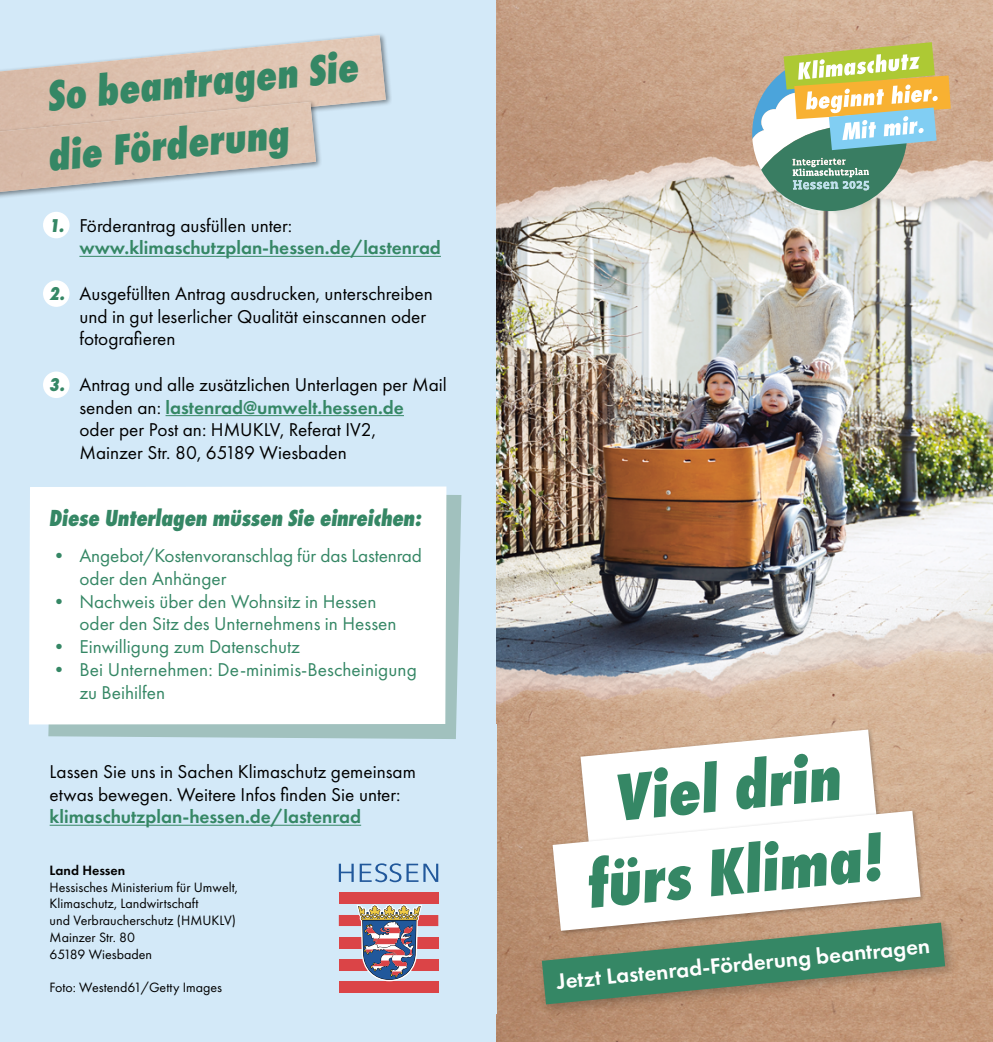
<style>
.page{position:relative;width:993px;height:1042px;background:#fff}
.page>*{position:absolute;margin:0;border:0;box-sizing:border-box;transform-origin:0 0}
.Headline{font:italic 800 69.12px "Futura PT Cond";color:#358765}
.Zwischentitel_weiß{font:italic 800 44.8px "Futura PT Cond";color:#358765}
.Titel_Infobox{font:italic 800 24.15px "Futura PT Cond";letter-spacing:-.01em;color:#358765}
.Fließtext{font:600 22.75px "Futura PT";color:#fff}
.Fließtext-2{font:19.25px/22.8px "Futura PT";color:#000}
.t1{font:19.25px/22.8px "Futura PT";color:#358765}
.t2{font:600 19.25px/22.8px "Futura PT";color:#358765}
.Infobox{font:14px/16.8px "Futura PT";color:#000}
.t3{font:600 14px "Futura PT";color:#000}
.s1{font-family:"Futura PT Cond";font-weight:800;font-style:italic}
.s2{font-weight:400;color:#000}
.s3{font-family:"Futura PT Cond";font-weight:800;font-style:italic;color:#358765}
.s4{font-weight:600;color:#358765}
</style>
<div class="page">
<div style="left:0;top:0;width:992px;height:1042px;background:#d3e9f8"></div>
<img style="left:496px;top:0;width:496px;height:1042px">
<div style="left:0;top:32px;width:392px;height:118px;background:#000;opacity:.45"></div>
<div style="left:43px;top:280px;width:27px;height:27px;background:#fff;border-radius:50%"></div>
<div style="left:43px;top:371px;width:27px;height:27px;background:#fff;border-radius:50%"></div>
<div style="left:43px;top:212px;width:27px;height:26px;background:#fff;border-radius:50%"></div>
<hr style="left:79px;top:256px;width:362px;height:1px;background:#358765">
<hr style="left:165px;top:415px;width:239px;height:1px;background:#358765">
<hr style="left:50px;top:825px;width:311px;height:1px;background:#358765">
<svg style="left:48px;top:492px;width:413px;height:247px;background:#a7c6c5"></svg>
<div style="left:29px;top:486px;width:417px;height:238px;background:#fff"></div>
<div style="left:536px;top:916px;width:421px;height:101px;background:#000;opacity:.25"></div>
<svg style="left:541px;top:922px;width:403px;height:82px;background:#688a69"></svg>
<div style="left:339px;top:893px;width:99px;height:11px;background:#db4447"></div>
<div style="left:339px;top:915px;width:99px;height:11px;background:#db4447"></div>
<div style="left:338px;top:937px;width:100px;height:11px;background:#db4447"></div>
<div style="left:338px;top:959px;width:100px;height:11px;background:#db4447"></div>
<div style="left:339px;top:981px;width:99px;height:11px;background:#db4447"></div>
<svg style="left:356px;top:904px;width:66px;height:77px"></svg>
<svg style="left:339px;top:863px;width:14px;height:19px"></svg>
<svg style="left:359px;top:863px;width:79px;height:19px"></svg>
<svg style="left:0;top:35px;width:385px;height:132px"></svg>
<img style="left:0;top:102px;width:316px;height:90px">
<svg style="left:752px;top:42px;width:198px;height:169px;background:#b2bd98"></svg>
<div style="left:578px;top:727px;width:304px;height:124px;background:#000;opacity:.25"></div>
<svg style="left:580px;top:729px;width:296px;height:79px;background:#f5eee8"></svg>
<div style="left:550px;top:808px;width:375px;height:128px;background:#000;opacity:.25"></div>
<svg style="left:552px;top:811px;width:368px;height:120px;background:#f2ece6"></svg>
<p class="Zwischentitel_weiß" style="left:45px;top:71px;width:314px;rotate:-6deg">So beantragen Sie</p>
<p class="Zwischentitel_weiß" style="left:46px;top:130px;width:243px;rotate:-6deg">die Förderung</p>
<p class="t2" style="left:79px;top:214px;width:363px;text-indent:-30px"><span class="s1">1.</span> <span class="s2">Förderantrag ausfüllen unter: </span>www.klimaschutzplan-hessen.de/lastenrad</p>
<p class="Fließtext-2" style="left:79px;top:282px;width:355px;text-indent:-30px"><span class="s3">2.</span> Ausgefüllten Antrag ausdrucken, unterschreiben und in gut leserlicher Qualität einscannen oder fotografieren</p>
<p class="Fließtext-2" style="left:79px;top:373px;width:369px;text-indent:-30px"><span class="s3">3.</span> Antrag und alle zusätzlichen Unterlagen per Mail senden an: <span class="s4">lastenrad@umwelt.hessen.de<br></span>oder per Post an: HMUKLV, Referat IV2,<br>Mainzer Str. 80, 65189 Wiesbaden</p>
<p class="Titel_Infobox" style="left:50px;top:503px;width:374px">Diese Unterlagen müssen Sie einreichen:</p>
<p class="t1" style="left:79px;top:544px;width:344px;text-indent:-30px">• Angebot/Kostenvoranschlag für das Lastenrad oder den Anhänger</p>
<p class="t1" style="left:79px;top:590px;width:318px;text-indent:-30px">• Nachweis über den Wohnsitz in Hessen oder den Sitz des Unternehmens in Hessen</p>
<p class="t1" style="left:50px;top:635px;width:252px">• Einwilligung zum Datenschutz</p>
<p class="t1" style="left:79px;top:658px;width:339px;text-indent:-30px">• Bei Unternehmen: De-minimis-Bescheinigung zu Beihilfen</p>
<p class="Fließtext-2" style="left:50px;top:760px;width:367px">Lassen Sie uns in Sachen Klimaschutz gemeinsam etwas bewegen. Weitere Infos finden Sie unter:</p>
<p class="t2" style="left:50px;top:805px;width:313px">klimaschutzplan-hessen.de/lastenrad</p>
<p class="t3" style="left:50px;top:861px;width:77px">Land Hessen</p>
<p class="Infobox" style="left:50px;top:878px;width:190px">Hessisches Ministerium für Umwelt,<br>Klimaschutz, Landwirtschaft<br>und Verbraucherschutz (HMUKLV)</p>
<p class="Infobox" style="left:50px;top:929px;width:87px">Mainzer Str. 80</p>
<p class="Infobox" style="left:50px;top:945px;width:104px">65189 Wiesbaden</p>
<p class="Infobox" style="left:50px;top:979px;width:174px">Foto: Westend61/Getty Images</p>
<p class="Headline" style="left:612px;top:756px;width:228px;rotate:-5deg">Viel drin</p>
<p class="Headline" style="left:583px;top:843px;width:299px;rotate:-5deg">fürs Klima!</p>
<p class="Fließtext" style="left:555px;top:969px;width:376px;rotate:-6deg">Jetzt Lastenrad-Förderung beantragen</p>
</div>
